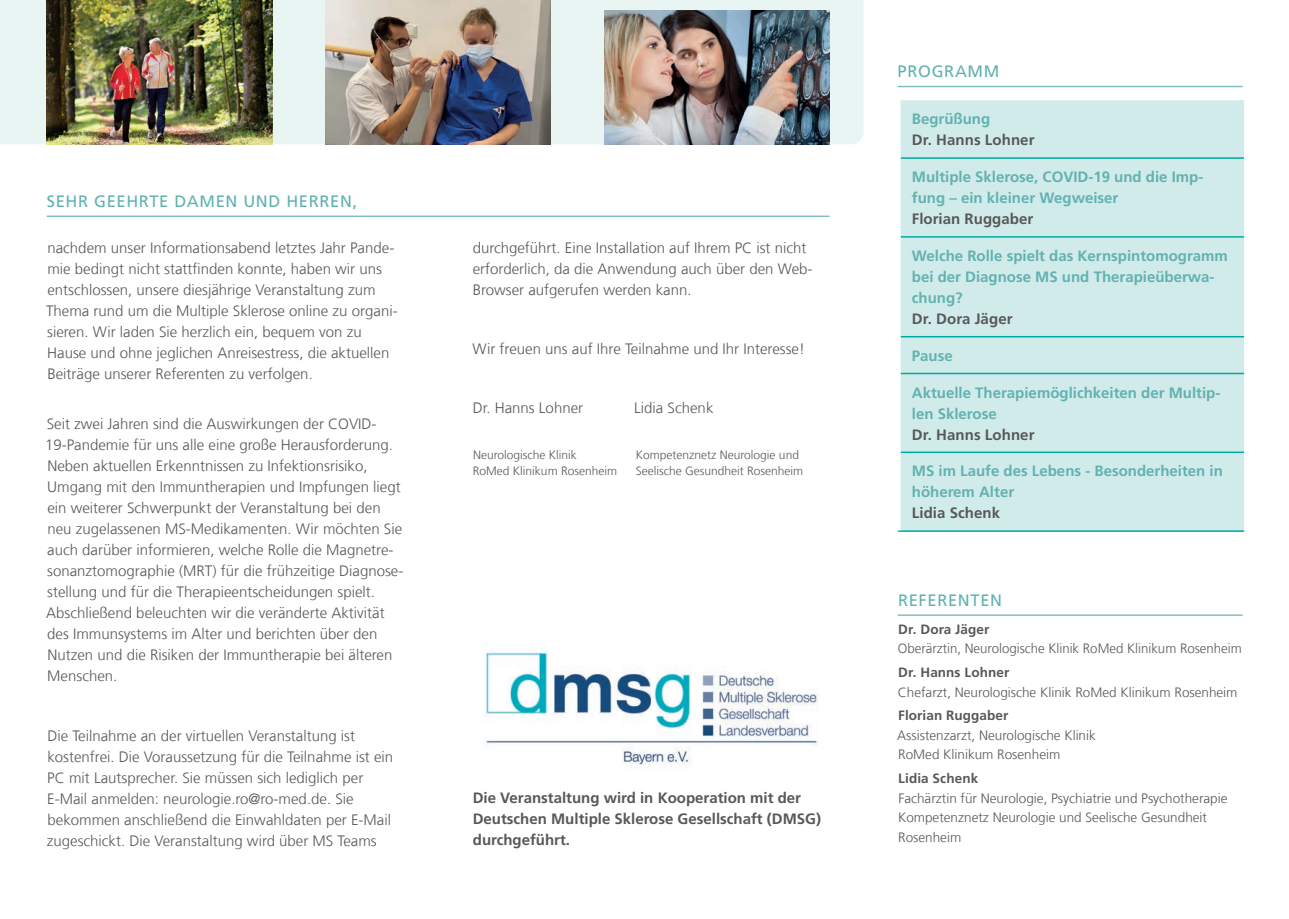
<style>
.page{position:relative;width:1289px;height:919px;background:#fff}
.page>*{position:absolute;margin:0;border:0;box-sizing:border-box;transform-origin:0 0}
.t1{font:16.5px "Frutiger LT Com";letter-spacing:.04em;color:#62b2b0}
.t2{font:300 15px/21px "Frutiger LT Com";color:#57585a}
.t3{font:700 15px/21px "Frutiger LT Com";color:#62b2b0}
.t4{font:700 15px/21px "Frutiger LT Com";color:#57585a}
.t5{font:300 13.5px/19.5px "Frutiger LT Com";color:#57585a}
.t6{font:700 13.5px "Frutiger LT Com";letter-spacing:.01em;color:#57585a}
.t7{font:300 12px "Frutiger LT Com";color:#57585a}
</style>
<div class="page">
<div style="left:0;top:0;width:863px;height:144px;background:#e9f5f3"></div>
<img style="left:47px;top:0;width:225px;height:144px">
<hr style="left:897px;top:614px;width:345px;height:2px;background:#82bfbe">
<img style="left:484px;top:652px;width:335px;height:113px">
<hr style="left:897px;top:86px;width:345px;height:1px;background:#82bfbe">
<div style="left:900px;top:100px;width:344px;height:430px;background:#d1ebea"></div>
<hr style="left:900px;top:157px;width:344px;height:2px;background:#00aaa0">
<hr style="left:900px;top:236px;width:344px;height:1px;background:#00aaa0">
<hr style="left:900px;top:336px;width:344px;height:1px;background:#00aaa0">
<hr style="left:900px;top:373px;width:344px;height:1px;background:#00aaa0">
<hr style="left:900px;top:451px;width:344px;height:2px;background:#00aaa0">
<hr style="left:897px;top:530px;width:347px;height:2px;background:#00aaa0">
<hr style="left:47px;top:215px;width:782px;height:2px;background:#82bfbe">
<img style="left:325px;top:0;width:226px;height:144px">
<img style="left:604px;top:11px;width:225px;height:133px">
<p class="t1" style="left:47px;top:191px;width:312px">SEHR GEEHRTE DAMEN UND HERREN,</p>
<p class="t2" style="left:46px;top:237px;width:353px">nachdem unser Informationsabend letztes Jahr Pande&shy;mie bedingt nicht stattfinden konnte, haben wir uns entschlossen, unsere diesjährige Veranstaltung zum Thema rund um die Multiple Sklerose online zu organi&shy;sieren. Wir laden Sie herzlich ein, bequem von zu Hause und ohne jeglichen Anreisestress, die aktuellen Beiträge unserer Referenten zu verfolgen.</p>
<p class="t2" style="left:45px;top:413px;width:360px">Seit zwei Jahren sind die Auswirkungen der COVID-19-Pandemie für uns alle eine große Herausforderung.<br>Neben aktuellen Erkenntnissen zu Infektionsrisiko, Umgang mit den Immuntherapien und Impfungen liegt ein weiterer Schwerpunkt der Veranstaltung bei den neu zugelassenen MS-Medikamenten. Wir möchten Sie auch darüber informieren, welche Rolle die Magnetre&shy;sonanztomographie (MRT) für die frühzeitige Diagnose&shy;stellung und für die Therapieentscheidungen spielt.<br>Abschließend beleuchten wir die veränderte Aktivität des Immunsystems im Alter und berichten über den Nutzen und die Risiken der Immuntherapie bei älteren Menschen.</p>
<p class="t2" style="left:47px;top:724px;width:348px">Die Teilnahme an der virtuellen Veranstaltung ist kostenfrei. Die Voraussetzung für die Teilnahme ist ein PC mit Lautsprecher. Sie müssen sich lediglich per E-Mail anmelden: neurologie.ro@ro-med.de. Sie bekommen anschließend die Einwahldaten per E-Mail zugeschickt. Die Veranstaltung wird über MS Teams</p>
<p class="t2" style="left:472px;top:237px;width:341px">durchgeführt. Eine Installation auf Ihrem PC ist nicht erforderlich, da die Anwendung auch über den Web-<br>Browser aufgerufen werden kann.</p>
<p class="t2" style="left:472px;top:338px;width:334px">Wir freuen uns auf Ihre Teilnahme und Ihr Interesse!</p>
<p class="t2" style="left:473px;top:397px;width:112px">Dr. Hanns Lohner</p>
<p class="t2" style="left:634px;top:397px;width:81px">Lidia Schenk</p>
<p class="t7" style="left:473px;top:447px;width:105px">Neurologische Klinik</p>
<p class="t7" style="left:635px;top:447px;width:165px">Kompetenznetz Neurologie und</p>
<p class="t7" style="left:473px;top:464px;width:146px">RoMed Klinikum Rosenheim</p>
<p class="t7" style="left:635px;top:464px;width:169px">Seelische Gesundheit Rosenheim</p>
<p class="t4" style="left:473px;top:787px;width:350px">Die Veranstaltung wird in Kooperation mit der<br>Deutschen Multiple Sklerose Gesellschaft (DMSG) durchgeführt.</p>
<p class="t1" style="left:897px;top:62px;width:103px">PROGRAMM</p>
<p class="t3" style="left:911px;top:109px;width:80px">Begrüßung</p>
<p class="t4" style="left:911px;top:130px;width:124px">Dr. Hanns Lohner</p>
<p class="t3" style="left:911px;top:166px;width:293px">Multiple Sklerose, COVID-19 und die Imp&shy;fung – ein kleiner Wegweiser</p>
<p class="t4" style="left:911px;top:208px;width:123px">Florian Ruggaber</p>
<p class="t3" style="left:911px;top:245px;width:317px">Welche Rolle spielt das Kernspintomogramm bei der Diagnose MS und Therapieüberwa&shy;chung?</p>
<p class="t4" style="left:911px;top:308px;width:102px">Dr. Dora Jäger</p>
<p class="t3" style="left:911px;top:345px;width:42px">Pause</p>
<p class="t3" style="left:911px;top:382px;width:310px">Aktuelle Therapiemöglichkeiten der Multip&shy;len Sklerose</p>
<p class="t4" style="left:911px;top:424px;width:124px">Dr. Hanns Lohner</p>
<p class="t3" style="left:911px;top:460px;width:312px">MS im Laufe des Lebens - Besonderheiten in höherem Alter</p>
<p class="t4" style="left:911px;top:502px;width:90px">Lidia Schenk</p>
<p class="t1" style="left:898px;top:590px;width:106px">REFERENTEN</p>
<p class="t6" style="left:898px;top:621px;width:93px">Dr. Dora Jäger</p>
<p class="t5" style="left:897px;top:639px;width:345px">Oberärztin, Neurologische Klinik RoMed Klinikum Rosenheim</p>
<p class="t6" style="left:898px;top:664px;width:112px">Dr. Hanns Lohner</p>
<p class="t5" style="left:897px;top:682px;width:341px">Chefarzt, Neurologische Klinik RoMed Klinikum Rosenheim</p>
<p class="t6" style="left:898px;top:707px;width:112px">Florian Ruggaber</p>
<p class="t5" style="left:897px;top:725px;width:200px">Assistenzarzt, Neurologische Klinik<br>RoMed Klinikum Rosenheim</p>
<p class="t6" style="left:898px;top:770px;width:81px">Lidia Schenk</p>
<p class="t5" style="left:898px;top:788px;width:331px">Fachärztin für Neurologie, Psychiatrie und Psychotherapie<br>Kompetenznetz Neurologie und Seelische Gesundheit<br>Rosenheim</p>
</div>
